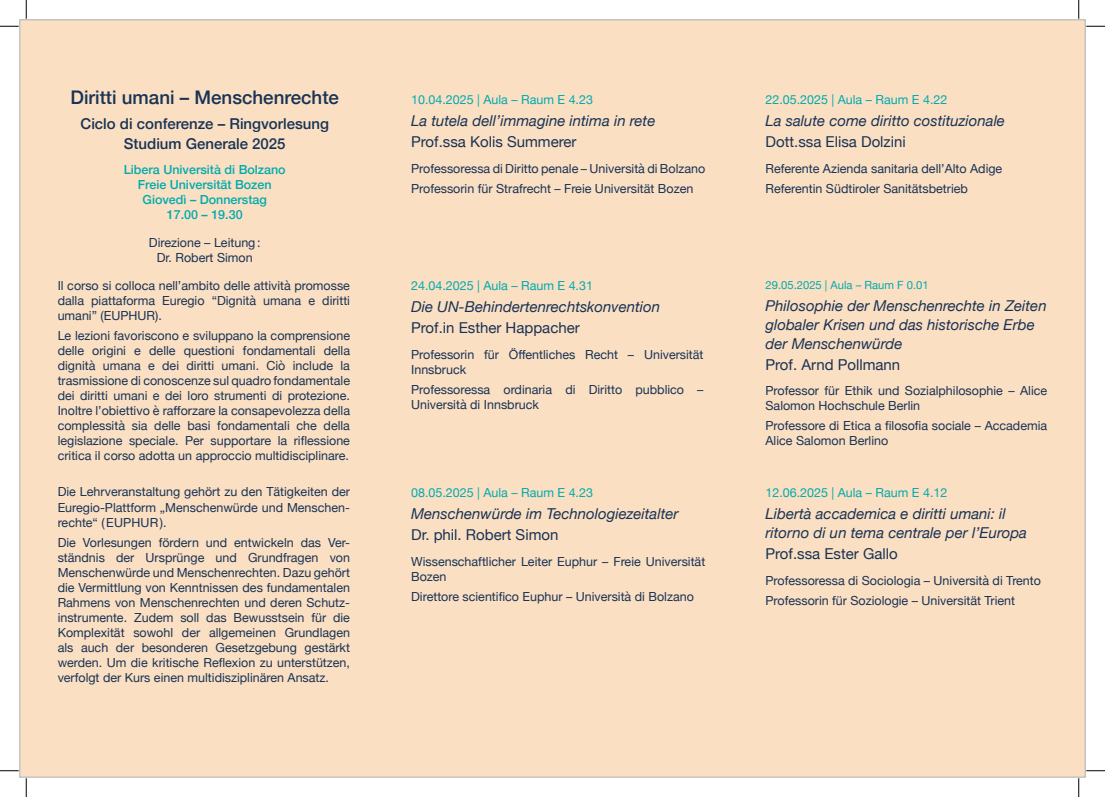
<style>
.page{position:relative;width:1105px;height:797px;background:#fff}
.page>*{position:absolute;margin:0;border:0;box-sizing:border-box;transform-origin:0 0}
.t1{font:500 18.75px "Helvetica Neue";color:#183354}
.Flyer_Diritti_Titel{font:italic 15px/18.8px "Helvetica Neue";color:#183354}
.Flyer_Diritti_Person{font:15px "Helvetica Neue";color:#183354}
.t2{font:500 15px "Helvetica Neue";color:#183354}
.Flyer_Diritti_Text{font:12.5px/15px "Helvetica Neue";color:#183354}
.Flyer_Diritti_Datum{font:12.5px "Helvetica Neue";color:#00abae}
.Flyer_Diritti_Text-2{font:500 12.5px "Helvetica Neue";color:#00abae}
.Flyer_Diritti_Person-2{font:12.5px "Helvetica Neue";color:#183354}
.Flyer_Diritti_Datum-2{font:11.25px "Helvetica Neue";color:#00abae}
</style>
<div class="page">
<div style="left:20px;top:20px;width:1065px;height:757px;background:#fbdfc3"></div>
<svg style="left:0;top:25px;width:19px;height:2px"></svg>
<svg style="left:1086px;top:25px;width:19px;height:2px"></svg>
<svg style="left:0;top:770px;width:19px;height:1px"></svg>
<svg style="left:1086px;top:770px;width:19px;height:1px"></svg>
<svg style="left:25px;top:0;width:2px;height:19px"></svg>
<svg style="left:25px;top:778px;width:2px;height:19px"></svg>
<svg style="left:1078px;top:0;width:1px;height:19px"></svg>
<svg style="left:1078px;top:778px;width:1px;height:19px"></svg>
<p class="t1" style="left:70px;top:82px;width:270px">Diritti umani – Menschenrechte</p>
<p class="t2" style="left:80px;top:112px;width:250px">Ciclo di conferenze – Ringvorlesung</p>
<p class="t2" style="left:124px;top:131px;width:163px">Studium Generale 2025</p>
<p class="Flyer_Diritti_Text-2" style="left:124px;top:160px;width:163px">Libera Università di Bolzano</p>
<p class="Flyer_Diritti_Text-2" style="left:138px;top:175px;width:135px">Freie Universität Bozen</p>
<p class="Flyer_Diritti_Text-2" style="left:143px;top:190px;width:126px">Giovedì – Donnerstag</p>
<p class="Flyer_Diritti_Text-2" style="left:167px;top:205px;width:77px">17.00 – 19.30</p>
<p class="Flyer_Diritti_Text" style="left:149px;top:236px;width:113px;text-align:center">Direzione – Leitung:<br>Dr. Robert Simon</p>
<p class="Flyer_Diritti_Text" style="left:58px;top:279px;width:294px;text-align:justify">Il corso si colloca nell’ambito delle attività promosse dalla piattaforma Euregio “Dignità umana e diritti umani” (EUPHUR).</p>
<p class="Flyer_Diritti_Text" style="left:58px;top:329px;width:294px;text-align:justify">Le lezioni favoriscono e sviluppano la comprensione delle origini e delle questioni fondamentali della dignità umana e dei diritti umani. Ciò include la trasmissione di conoscenze sul quadro fondamentale dei diritti umani e dei loro strumenti di protezione.<br>Inoltre l’obiettivo è rafforzare la consapevolezza della complessità sia delle basi fondamentali che della legislazione speciale. Per supportare la riflessione critica il corso adotta un approccio multidisciplinare.</p>
<p class="Flyer_Diritti_Text" style="left:58px;top:485px;width:294px;text-align:justify">Die Lehrveranstaltung gehört zu den Tätigkeiten der Euregio-Plattform „Menschenwürde und Menschen&shy;rechte“ (EUPHUR).</p>
<p class="Flyer_Diritti_Text" style="left:58px;top:535px;width:294px;text-align:justify">Die Vorlesungen fördern und entwickeln das Ver&shy;ständnis der Ursprünge und Grundfragen von Menschenwürde und Menschenrechten. Dazu gehört die Vermittlung von Kenntnissen des fundamentalen Rahmens von Menschenrechten und deren Schutz&shy;instrumente. Zudem soll das Bewusstsein für die Komplexität sowohl der allgemeinen Grundlagen als auch der besonderen Gesetzgebung gestärkt werden. Um die kritische Reflexion zu unterstützen, verfolgt der Kurs einen multidisziplinären Ansatz.</p>
<p class="Flyer_Diritti_Datum" style="left:411px;top:90px;width:183px">10.04.2025 | Aula – Raum E 4.23</p>
<p class="Flyer_Diritti_Titel" style="left:411px;top:112px;width:246px">La tutela dell’immagine intima in rete</p>
<p class="Flyer_Diritti_Person" style="left:411px;top:131px;width:167px">Prof.ssa Kolis Summerer</p>
<p class="Flyer_Diritti_Text" style="left:411px;top:161px;width:296px">Professoressa di Diritto penale – Università di Bolzano</p>
<p class="Flyer_Diritti_Text" style="left:411px;top:181px;width:284px">Professorin für Strafrecht – Freie Universität Bozen</p>
<p class="Flyer_Diritti_Datum" style="left:411px;top:277px;width:183px">24.04.2025 | Aula – Raum E 4.31</p>
<p class="Flyer_Diritti_Titel" style="left:411px;top:298px;width:250px">Die UN-Behindertenrechtskonvention</p>
<p class="Flyer_Diritti_Person" style="left:411px;top:317px;width:170px">Prof.in Esther Happacher</p>
<p class="Flyer_Diritti_Text" style="left:411px;top:348px;width:294px">Professorin für Öffentliches Recht – Universität<br>Innsbruck</p>
<p class="Flyer_Diritti_Text" style="left:411px;top:383px;width:294px">Professoressa ordinaria di Diritto pubblico –<br>Università di Innsbruck</p>
<p class="Flyer_Diritti_Datum" style="left:411px;top:483px;width:183px">08.05.2025 | Aula – Raum E 4.23</p>
<p class="Flyer_Diritti_Titel" style="left:411px;top:505px;width:269px">Menschenwürde im Technologiezeitalter</p>
<p class="Flyer_Diritti_Person" style="left:411px;top:524px;width:149px">Dr. phil. Robert Simon</p>
<p class="Flyer_Diritti_Text" style="left:411px;top:555px;width:296px">Wissenschaftlicher Leiter Euphur – Freie Universität<br>Bozen</p>
<p class="Flyer_Diritti_Text" style="left:411px;top:590px;width:284px">Direttore scientifico Euphur – Università di Bolzano</p>
<p class="Flyer_Diritti_Datum" style="left:765px;top:90px;width:183px">22.05.2025 | Aula – Raum E 4.22</p>
<p class="Flyer_Diritti_Titel" style="left:765px;top:112px;width:241px">La salute come diritto costituzionale</p>
<p class="Flyer_Diritti_Person" style="left:765px;top:131px;width:142px">Dott.ssa Elisa Dolzini</p>
<p class="Flyer_Diritti_Text" style="left:765px;top:161px;width:238px">Referente Azienda sanitaria dell’Alto Adige</p>
<p class="Flyer_Diritti_Text" style="left:765px;top:181px;width:204px">Referentin Südtiroler Sanitätsbetrieb</p>
<p class="Flyer_Diritti_Datum-2" style="left:765px;top:277px;width:165px">29.05.2025 | Aula – Raum F 0.01</p>
<p class="Flyer_Diritti_Titel" style="left:765px;top:297px;width:283px">Philosophie der Menschenrechte in Zeiten globaler Krisen und das historische Erbe der Menschenwürde</p>
<p class="Flyer_Diritti_Person" style="left:765px;top:353px;width:136px">Prof. Arnd Pollmann</p>
<p class="Flyer_Diritti_Text" style="left:765px;top:384px;width:283px">Professor für Ethik und Sozialphilosophie – Alice<br>Salomon Hochschule Berlin</p>
<p class="Flyer_Diritti_Text" style="left:765px;top:419px;width:283px">Professore di Etica a filosofia sociale – Accademia<br>Alice Salomon Berlino</p>
<p class="Flyer_Diritti_Datum" style="left:765px;top:483px;width:183px">12.06.2025 | Aula – Raum E 4.12</p>
<p class="Flyer_Diritti_Titel" style="left:765px;top:505px;width:263px">Libertà accademica e diritti umani: il ritorno di un tema centrale per l’Europa</p>
<p class="Flyer_Diritti_Person" style="left:765px;top:543px;width:134px">Prof.ssa Ester Gallo</p>
<p class="Flyer_Diritti_Person-2" style="left:765px;top:571px;width:277px">Professoressa di Sociologia – Università di Trento</p>
<p class="Flyer_Diritti_Text" style="left:765px;top:593px;width:251px">Professorin für Soziologie – Universität Trient</p>
</div>
